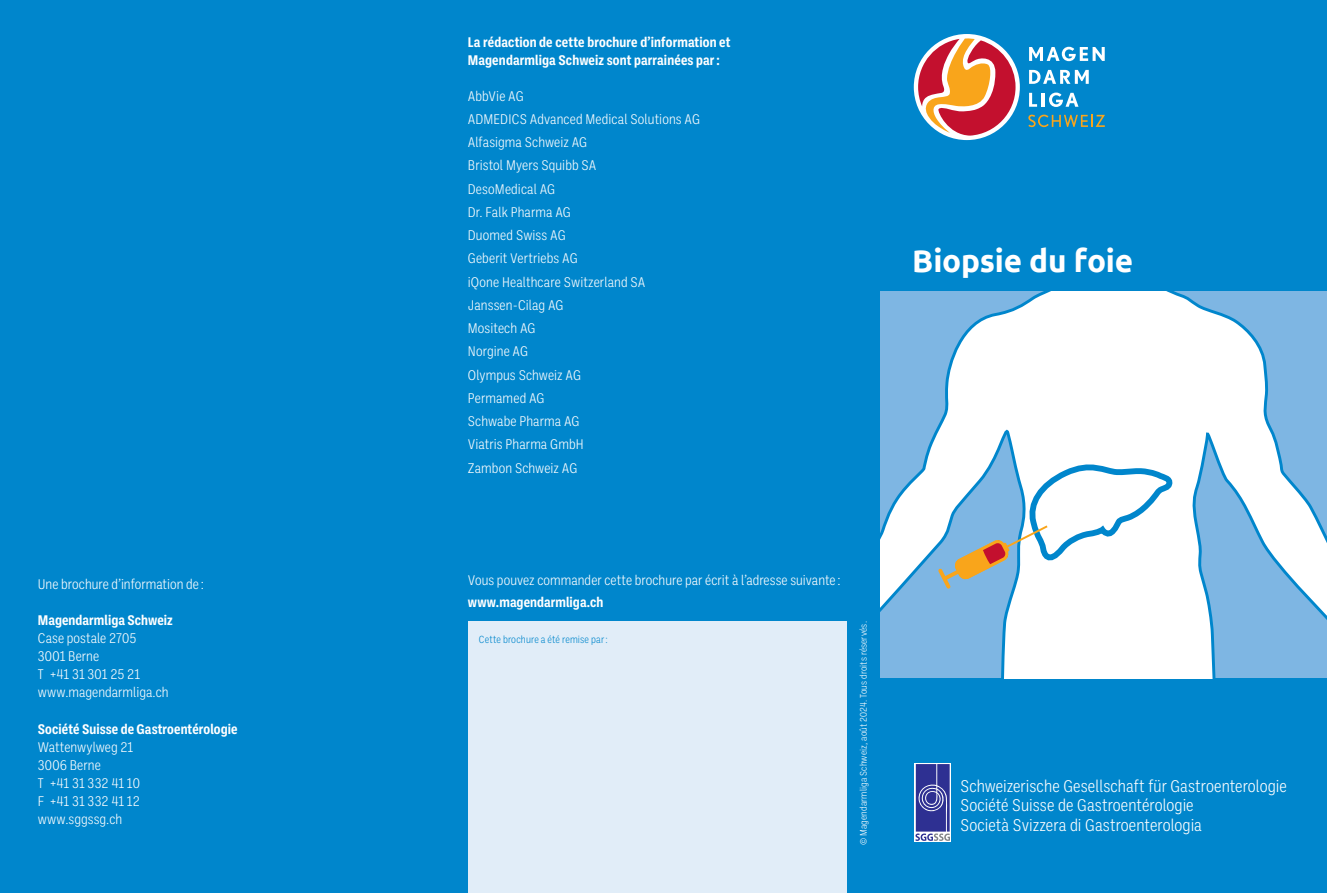
<style>
.page{position:relative;width:1327px;height:893px;background:#0086cc}
.page>*{position:absolute;margin:0;border:0;box-sizing:border-box;transform-origin:0 0}
.t1{font:700 31.5px "Ubuntu";letter-spacing:-.01em;color:#fff}
.t2{font:300 17.25px "Ballinger Condensed";letter-spacing:.005em;color:#fff}
.t3{font:300 14.25px "Ballinger Condensed";letter-spacing:.005em;color:#fff}
.Untertitel{font:700 14.25px/18px "Ballinger Condensed";letter-spacing:.01em;color:#fff}
.t4{font:300 10.5px "Ballinger Condensed";letter-spacing:.01em;color:#0086cc}
.t5{font:300 9.75px "Ballinger Condensed";letter-spacing:.015em;color:#fff}
</style>
<div class="page">
<svg style="left:1028px;top:115px;width:77px;height:12px"></svg>
<svg style="left:1029px;top:47px;width:75px;height:14px"></svg>
<svg style="left:1029px;top:70px;width:59px;height:14px"></svg>
<svg style="left:1029px;top:93px;width:8px;height:14px"></svg>
<hr style="left:1041px;top:93px;width:3px;height:14px;background:#fff">
<svg style="left:1049px;top:93px;width:29px;height:14px"></svg>
<div style="left:914px;top:34px;width:106px;height:106px;background:#fff;border-radius:50%"></div>
<svg style="left:918px;top:38px;width:97px;height:98px"></svg>
<div style="left:914px;top:763px;width:37px;height:79px;background:#fff"></div>
<svg style="left:915px;top:764px;width:35px;height:77px;background:#585aa6"></svg>
<svg style="left:880px;top:291px;width:447px;height:387px;background:#c3def2"></svg>
<svg style="left:938px;top:453px;width:234px;height:136px;background:#ccdfea"></svg>
<div style="left:468px;top:621px;width:378px;height:272px;background:#e1edf8"></div>
<p class="t3" style="left:38px;top:576px;width:168px">Une brochure d’information de :</p>
<p class="Untertitel" style="left:38px;top:611px;width:136px">Magendarmliga Schweiz</p>
<p class="t3" style="left:38px;top:630px;width:100px">Case postale 2705</p>
<p class="t3" style="left:38px;top:649px;width:63px">3001 Berne</p>
<p class="t3" style="left:38px;top:667px;width:104px">T +41 31 301 25 21</p>
<p class="t3" style="left:38px;top:685px;width:132px">www.magendarmliga.ch</p>
<p class="Untertitel" style="left:38px;top:720px;width:201px">Société Suisse de Gastroentérologie</p>
<p class="t3" style="left:38px;top:739px;width:97px">Wattenwylweg 21</p>
<p class="t3" style="left:38px;top:757px;width:64px">3006 Berne</p>
<p class="t3" style="left:38px;top:775px;width:104px">T +41 31 332 41 10</p>
<p class="t3" style="left:38px;top:793px;width:104px">F +41 31 332 41 12</p>
<p class="t3" style="left:38px;top:811px;width:86px">www.sggssg.ch</p>
<p class="Untertitel" style="left:468px;top:33px;width:264px">La rédaction de cette brochure d’information et<br>Magendarmliga Schweiz sont parrainées par:</p>
<p class="t3" style="left:468px;top:88px;width:57px">AbbVie AG</p>
<p class="t3" style="left:468px;top:111px;width:234px">ADMEDICS Advanced Medical Solutions AG</p>
<p class="t3" style="left:468px;top:135px;width:121px">Alfasigma Schweiz AG</p>
<p class="t3" style="left:468px;top:158px;width:130px">Bristol Myers Squibb SA</p>
<p class="t3" style="left:468px;top:181px;width:89px">DesoMedical AG</p>
<p class="t3" style="left:468px;top:204px;width:104px">Dr. Falk Pharma AG</p>
<p class="t3" style="left:468px;top:228px;width:99px">Duomed Swiss AG</p>
<p class="t3" style="left:468px;top:251px;width:111px">Geberit Vertriebs AG</p>
<p class="t3" style="left:468px;top:274px;width:179px">iQone Healthcare Switzerland SA</p>
<p class="t3" style="left:468px;top:297px;width:97px">Janssen-Cilag AG</p>
<p class="t3" style="left:468px;top:321px;width:69px">Mositech AG</p>
<p class="t3" style="left:468px;top:344px;width:62px">Norgine AG</p>
<p class="t3" style="left:468px;top:367px;width:115px">Olympus Schweiz AG</p>
<p class="t3" style="left:468px;top:390px;width:78px">Permamed AG</p>
<p class="t3" style="left:468px;top:414px;width:113px">Schwabe Pharma AG</p>
<p class="t3" style="left:468px;top:437px;width:117px">Viatris Pharma GmbH</p>
<p class="t3" style="left:468px;top:460px;width:111px">Zambon Schweiz AG</p>
<p class="t3" style="left:468px;top:572px;width:374px">Vous pouvez commander cette brochure par écrit à l’adresse suivante :</p>
<p class="Untertitel" style="left:468px;top:593px;width:137px">www.magendarmliga.ch</p>
<p class="t4" style="left:479px;top:634px;width:130px">Cette brochure a été remise par:</p>
<p class="t5" style="left:858px;top:845px;width:225px;rotate:-90deg">© Magendarmliga Schweiz, août 2024. Tous droits réservés.</p>
<p class="t1" style="left:912px;top:242px;width:222px">Biopsie du foie</p>
<p class="t2" style="left:960px;top:777px;width:328px">Schweizerische Gesellschaft für Gastroenterologie</p>
<p class="t2" style="left:960px;top:796px;width:235px">Société Suisse de Gastroentérologie</p>
<p class="t2" style="left:960px;top:816px;width:243px">Società Svizzera di Gastroenterologia</p>
</div>
